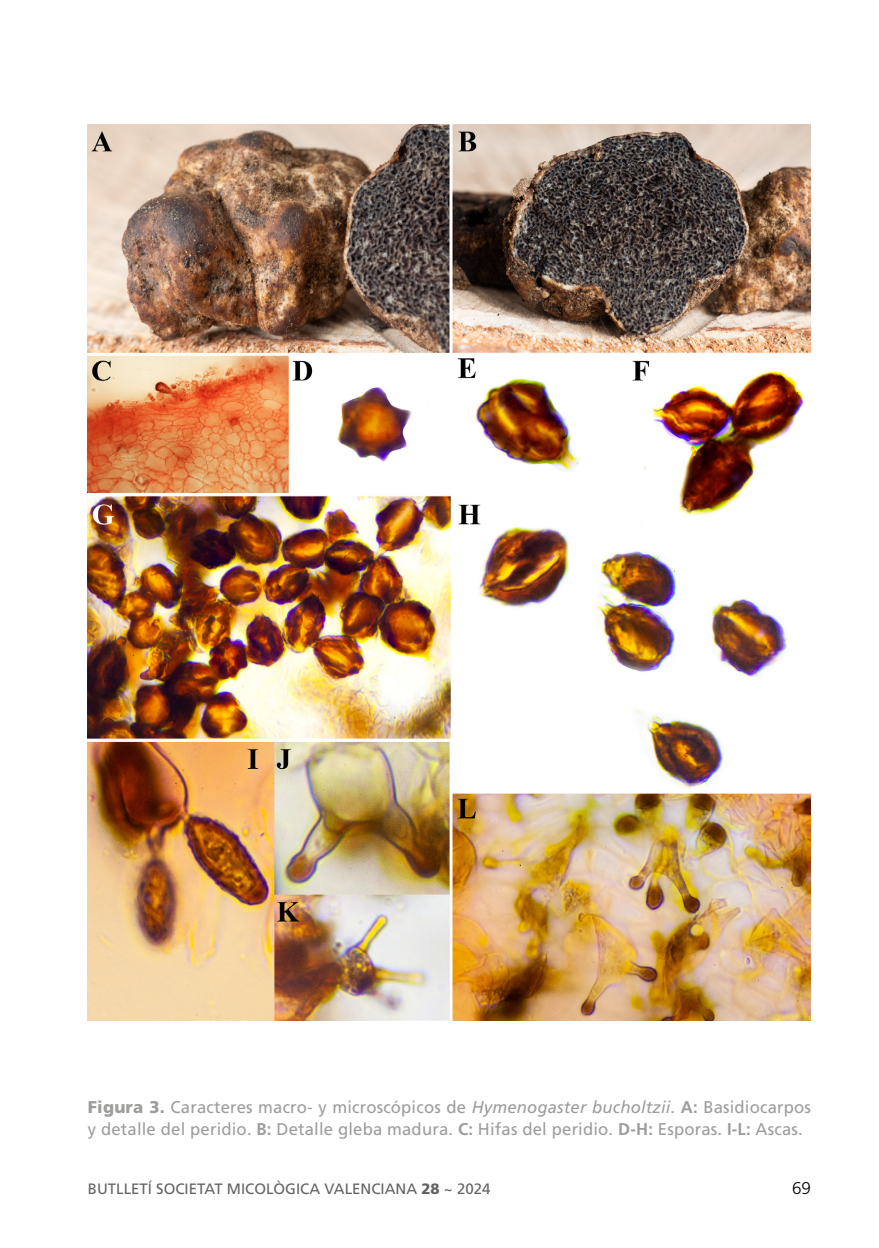
<style>
.page{position:relative;width:879px;height:1248px;background:#fff}
.page>*{position:absolute;margin:0;border:0;box-sizing:border-box;transform-origin:0 0}
.t1{font:17px/22px "Frutiger LT Std";letter-spacing:.01em;color:#9d9d9c}
.t2{font:300 17px "Frutiger LT Std";color:#000}
.t3{font:15px "Frutiger LT Std";color:#646363}
.s1{font-weight:900}
.s2{font-style:italic}
.s3{font-weight:700}
</style>
<div class="page">
<img style="left:88px;top:125px;width:723px;height:895px">
<p class="t1" style="left:88px;top:1095px;width:724px"><span class="s1">Figura 3.</span> Caracteres macro- y microscópicos de <span class="s2">Hymenogaster bucholtzii</span>. <span class="s3">A:</span> Basidiocarpos y detalle del peridio. <span class="s3">B:</span> Detalle gleba madura. <span class="s3">C:</span> Hifas del peridio. <span class="s3">D-H:</span> Esporas. <span class="s3">I-L:</span> Ascas.</p>
<p class="t3" style="left:88px;top:1179px;width:404px">BUTLLETÍ SOCIETAT MICOLÒGICA VALENCIANA <span class="s1">28</span> ~ 2024</p>
<p class="t2" style="left:792px;top:1177px;width:20px">69</p>
</div>
